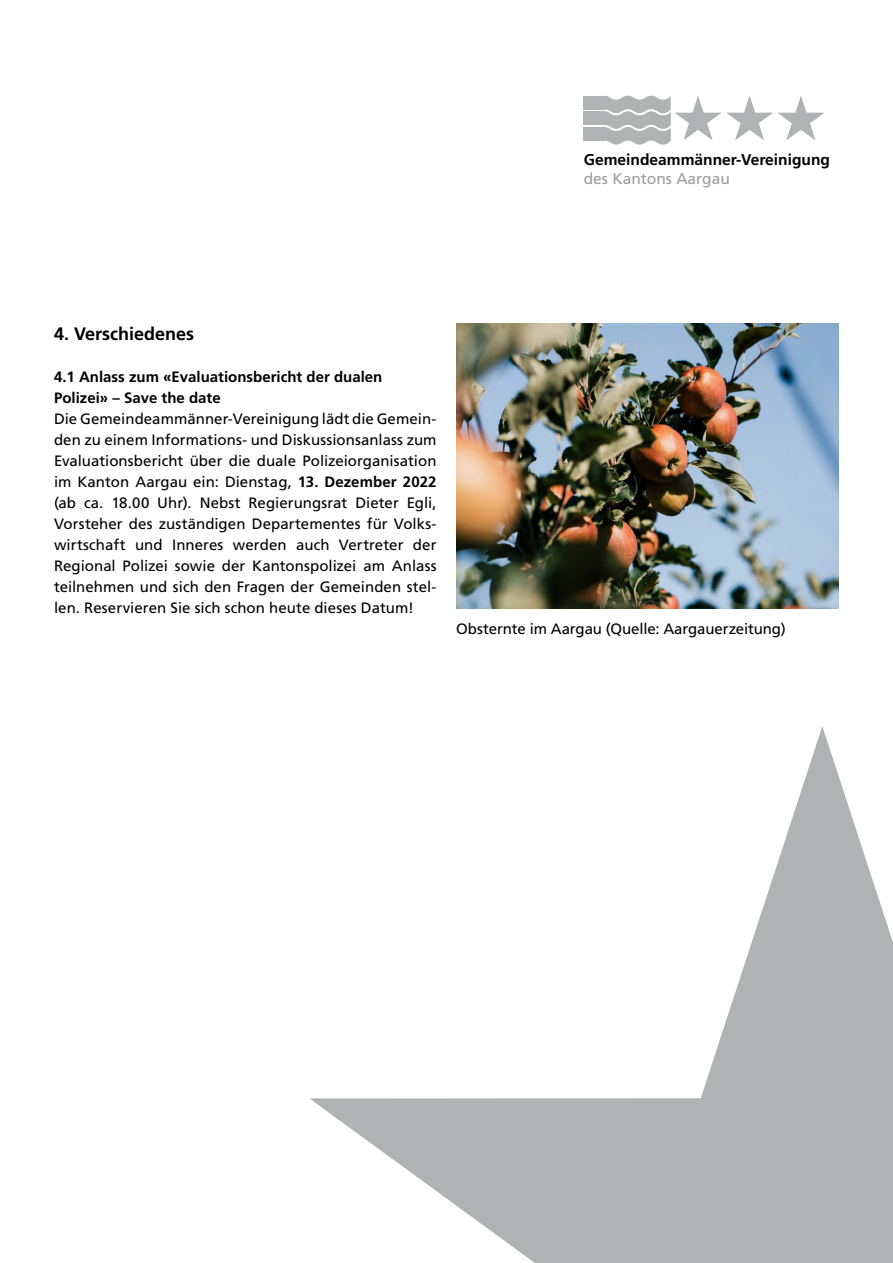
<style>
.page{position:relative;width:893px;height:1263px;background:#fff}
.page>*{position:absolute;margin:0;border:0;box-sizing:border-box;transform-origin:0 0}
.t1{font:700 18px "Frutiger LT Std";color:#000}
.t2{font:700 15.6px "Frutiger LT Std";color:#000}
.t3{font:15.6px "Frutiger LT Std";color:#9c9c9d}
.t4{font:15px/21px "Frutiger LT Std";color:#000;text-align:justify}
.t5{font:700 15px/21px "Frutiger LT Std";color:#000}
.s1{font-weight:700}
</style>
<div class="page">
<svg style="left:604px;top:96px;width:220px;height:49px"></svg>
<div style="left:584px;top:96px;width:21px;height:13px;background:#b1b2b3"></div>
<div style="left:584px;top:111px;width:21px;height:14px;background:#b1b2b3"></div>
<div style="left:584px;top:127px;width:21px;height:13px;background:#b1b2b3"></div>
<svg style="left:309px;top:726px;width:584px;height:537px"></svg>
<img style="left:456px;top:323px;width:383px;height:285px">
<p class="t2" style="left:584px;top:151px;width:248px">Gemeindeammänner-Vereinigung</p>
<p class="t3" style="left:584px;top:170px;width:148px">des Kantons Aargau</p>
<p class="t1" style="left:54px;top:323px;width:142px">4. Verschiedenes</p>
<p class="t5" style="left:54px;top:367px;width:330px">4.1 Anlass zum «Evaluationsbericht der dualen<br>Polizei» – Save the date</p>
<p class="t4" style="left:54px;top:409px;width:384px">Die Gemeindeammänner-Vereinigung lädt die Gemein&shy;den zu einem Informations- und Diskussionsanlass zum Evaluationsbericht über die duale Polizeiorganisation im Kanton Aargau ein: Dienstag, <span class="s1">13. Dezember 2022 </span>(ab ca. 18.00 Uhr). Nebst Regierungsrat Dieter Egli, Vorsteher des zuständigen Departementes für Volks&shy;wirtschaft und Inneres werden auch Vertreter der Regional Polizei sowie der Kantonspolizei am Anlass teilnehmen und sich den Fragen der Gemeinden stel&shy;len. Reservieren Sie sich schon heute dieses Datum!</p>
<p class="t4" style="left:456px;top:618px;width:331px">Obsternte im Aargau (Quelle: Aargauerzeitung)</p>
</div>
